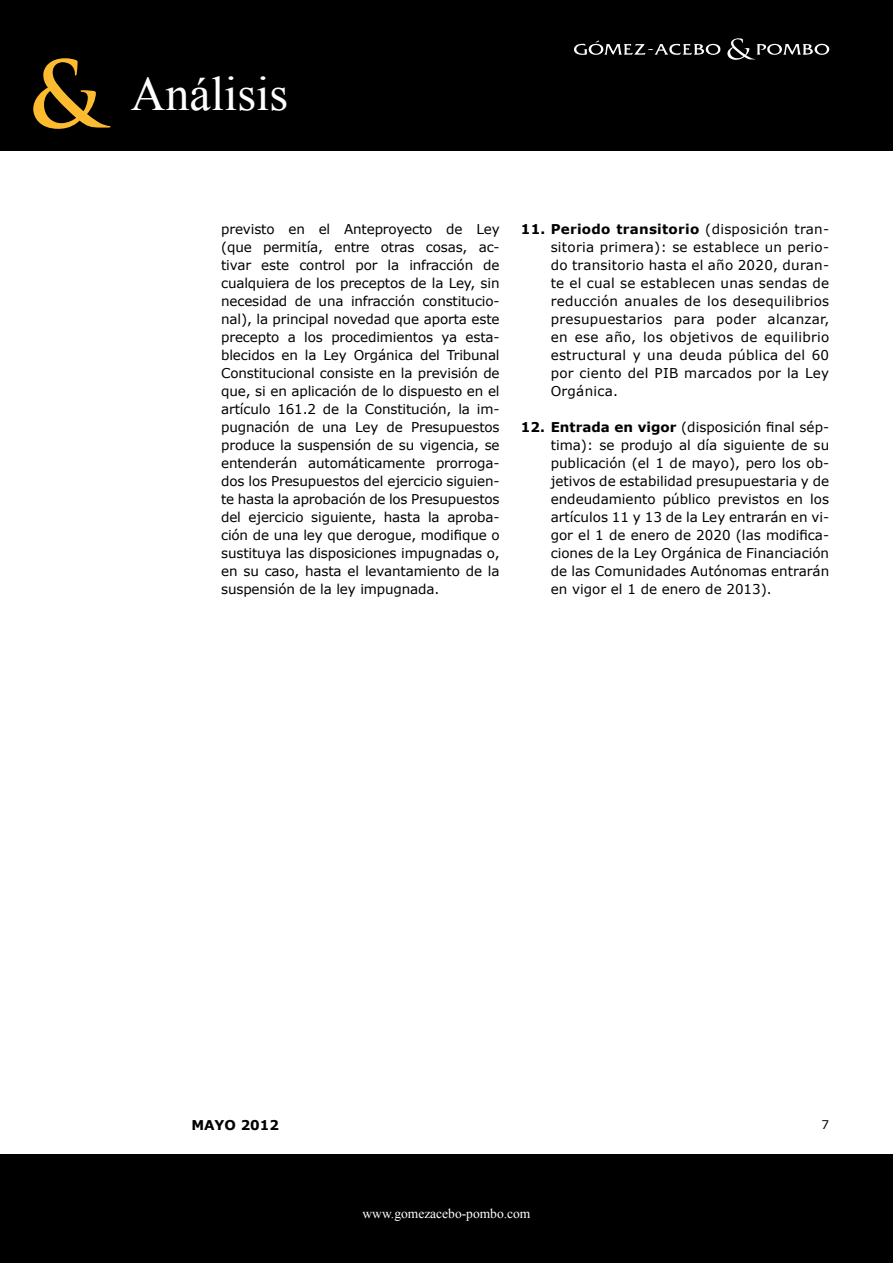
<style>
.page{position:relative;width:893px;height:1263px;background:#fff}
.page>*{position:absolute;margin:0;border:0;box-sizing:border-box;transform-origin:0 0}
.t1{font:700 90px "Trajan Pro";color:#fdbb30}
.t2{font:48px "Times New Roman";color:#fff}
.t3{font:13.5px/18px "Verdana";color:#000;text-align:justify}
.t4{font:13.5px "Times New Roman";color:#fff}
.t5{font:700 13.5px "Verdana";color:#000}
.t6{font:12px "Verdana";color:#000}
.s1{font-weight:700}
</style>
<div class="page">
<div style="left:0;top:0;width:893px;height:151px;background:#000"></div>
<div style="left:0;top:1154px;width:893px;height:109px;background:#000"></div>
<svg style="left:727px;top:38px;width:102px;height:22px"></svg>
<svg style="left:574px;top:41px;width:147px;height:14px"></svg>
<h1 class="t1" style="left:28px;top:39px;width:76px">&amp;</h1>
<h2 class="t2" style="left:131px;top:62px;width:159px">Análisis</h2>
<p class="t3" style="left:221px;top:220px;width:280px">previsto en el Anteproyecto de Ley (que permitía, entre otras cosas, ac&shy;tivar este control por la infracción de cualquiera de los preceptos de la Ley, sin necesidad de una infracción constitucio&shy;nal), la principal novedad que aporta este precepto a los procedimientos ya esta&shy;blecidos en la Ley Orgánica del Tribunal Constitucional consiste en la previsión de que, si en aplicación de lo dispuesto en el artículo 161.2 de la Constitución, la im&shy;pugnación de una Ley de Presupuestos produce la suspensión de su vigencia, se entenderán automáticamente prorroga&shy;dos los Presupuestos del ejercicio siguien&shy;te hasta la aprobación de los Presupuestos del ejercicio siguiente, hasta la aproba&shy;ción de una ley que derogue, modifique o sustituya las disposiciones impugnadas o, en su caso, hasta el levantamiento de la suspensión de la ley impugnada.</p>
<p class="t3" style="left:551px;top:220px;width:280px;text-indent:-30px"><span class="s1">11. Periodo transitorio</span> (disposición tran&shy;sitoria primera): se establece un perio&shy;do transitorio hasta el año 2020, duran&shy;te el cual se establecen unas sendas de reducción anuales de los desequilibrios presupuestarios para poder alcanzar, en ese año, los objetivos de equilibrio estructural y una deuda pública del 60 por ciento del PIB marcados por la Ley Orgánica.</p>
<p class="t3" style="left:551px;top:418px;width:280px;text-indent:-30px"><span class="s1">12. Entrada en vigor</span> (disposición final sép&shy;tima): se produjo al día siguiente de su publicación (el 1 de mayo), pero los ob&shy;jetivos de estabilidad presupuestaria y de endeudamiento público previstos en los artículos 11 y 13 de la Ley entrarán en vi&shy;gor el 1 de enero de 2020 (las modifica&shy;ciones de la Ley Orgánica de Financiación de las Comunidades Autónomas entrarán en vigor el 1 de enero de 2013).</p>
<p class="t5" style="left:191px;top:1115px;width:89px">MAYO 2012</p>
<p class="t4" style="left:363px;top:1204px;width:169px">www.gomezacebo-pombo.com</p>
<p class="t6" style="left:822px;top:1117px;width:9px">7</p>
</div>
